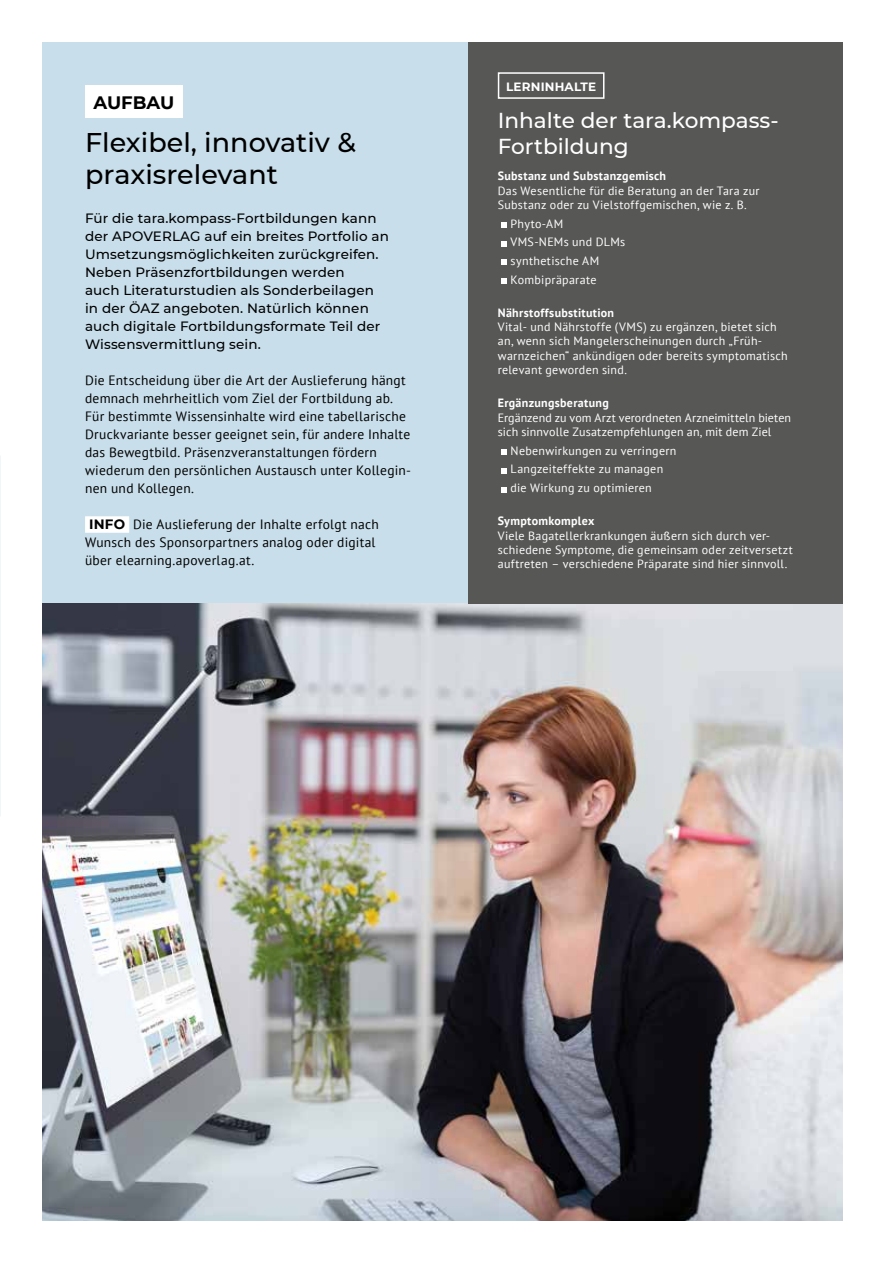
<style>
.page{position:relative;width:885px;height:1263px;background:#fff}
.page>*{position:absolute;margin:0;border:0;box-sizing:border-box;transform-origin:0 0}
.t1{font:500 27px/32.4px "Montserrat";color:#000}
.t2{font:500 21.6px/26px "Montserrat";color:#fff}
.t3{font:700 18px "Montserrat";color:#000}
.t4{font:13.5px/18px "PT Sans";letter-spacing:.02em;color:#000}
.t5{font:500 13.5px/18px "Montserrat";letter-spacing:.01em;color:#000}
.t6{font:12px/14.4px "PT Sans";letter-spacing:.025em;color:#fff}
.t7{font:700 12px "PT Sans";letter-spacing:.025em;color:#fff}
.t8{font:700 12px "Montserrat";letter-spacing:.015em;color:#fff}
.s1{font-family:"Montserrat";font-weight:700}
</style>
<div class="page">
<div style="left:43px;top:43px;width:425px;height:561px;background:#c8deea"></div>
<img style="left:43px;top:604px;width:799px;height:616px">
<div style="left:468px;top:43px;width:374px;height:561px;background:#575756"></div>
<div style="left:85px;top:516px;width:44px;height:17px;background:#fff"></div>
<div style="left:85px;top:85px;width:98px;height:32px;background:#fff"></div>
<svg style="left:501px;top:222px;width:5px;height:6px"></svg>
<svg style="left:501px;top:241px;width:5px;height:5px"></svg>
<svg style="left:501px;top:260px;width:5px;height:5px"></svg>
<svg style="left:501px;top:278px;width:5px;height:6px"></svg>
<svg style="left:501px;top:450px;width:5px;height:5px"></svg>
<svg style="left:501px;top:468px;width:5px;height:5px"></svg>
<svg style="left:501px;top:487px;width:5px;height:5px"></svg>
<div style="left:497px;top:72px;width:107px;height:27px;border:2px solid #fff"></div>
<h3 class="t3" style="left:94px;top:89px;width:82px">AUFBAU</h3>
<h1 class="t1" style="left:85px;top:125px;width:272px">Flexibel, innovativ &amp; praxisrelevant</h1>
<p class="t5" style="left:85px;top:209px;width:305px">Für die tara.kompass-Fortbildungen kann der APOVERLAG auf ein breites Portfolio an Umsetzungsmöglichkeiten zurückgreifen.<br>Neben Präsenzfortbildungen werden<br>auch Literaturstudien als Sonderbeilagen in der ÖAZ angeboten. Natürlich können auch digitale Fortbildungsformate Teil der Wissensvermittlung sein.</p>
<p class="t4" style="left:85px;top:371px;width:327px">Die Entscheidung über die Art der Auslieferung hängt demnach mehrheitlich vom Ziel der Fortbildung ab.<br>Für bestimmte Wissensinhalte wird eine tabellarische Druckvariante besser geeignet sein, für andere Inhalte das Bewegtbild. Präsenzveranstaltungen fördern wiederum den persönlichen Austausch unter Kollegin&shy;nen und Kollegen.</p>
<p class="t4" style="left:85px;top:515px;width:295px"><span class="s1">INFO</span> Die Auslieferung der Inhalte erfolgt nach<br>Wunsch des Sponsorpartners analog oder digital über elearning.apoverlag.at.</p>
<p class="t8" style="left:506px;top:78px;width:92px">LERNINHALTE</p>
<h2 class="t2" style="left:497px;top:107px;width:282px">Inhalte der tara.kompass-<br>Fortbildung</h2>
<p class="t7" style="left:497px;top:168px;width:170px">Substanz und Substanzgemisch</p>
<p class="t6" style="left:497px;top:183px;width:263px">Das Wesentliche für die Beratung an der Tara zur<br>Substanz oder zu Vielstoffgemischen, wie z. B.</p>
<p class="t6" style="left:510px;top:214px;width:116px;line-height:18.6px">Phyto-AM<br>VMS-NEMs und DLMs synthetische AM<br>Kombipräparate</p>
<p class="t7" style="left:497px;top:304px;width:118px">Nährstoffsubstitution</p>
<p class="t6" style="left:497px;top:319px;width:291px">Vital- und Nährstoffe (VMS) zu ergänzen, bietet sich an, wenn sich Mangelerscheinungen durch „Früh&shy;warnzeichen“ ankündigen oder bereits symptomatisch relevant geworden sind.</p>
<p class="t7" style="left:497px;top:395px;width:112px">Ergänzungsberatung</p>
<p class="t6" style="left:497px;top:410px;width:295px">Ergänzend zu vom Arzt verordneten Arzneimitteln bieten sich sinnvolle Zusatzempfehlungen an, mit dem Ziel</p>
<p class="t6" style="left:510px;top:441px;width:167px;line-height:18.6px">Nebenwirkungen zu verringern<br>Langzeiteffekte zu managen die Wirkung zu optimieren</p>
<p class="t7" style="left:497px;top:513px;width:98px">Symptomkomplex</p>
<p class="t6" style="left:497px;top:528px;width:296px">Viele Bagatellerkrankungen äußern sich durch ver&shy;schiedene Symptome, die gemeinsam oder zeitversetzt auftreten – verschiedene Präparate sind hier sinnvoll.</p>
</div>
